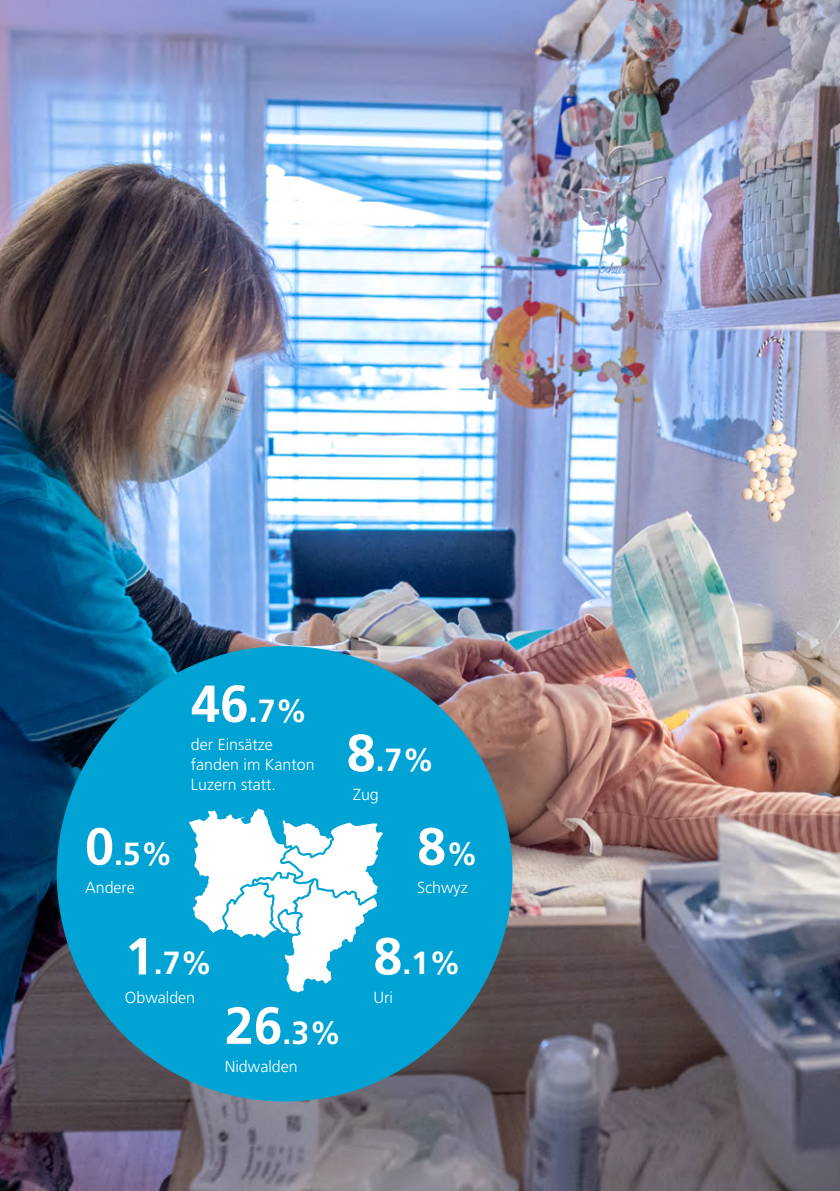
<style>
.page{position:relative;width:840px;height:1191px;background:#fff}
.page>*{position:absolute;margin:0;border:0;box-sizing:border-box;transform-origin:0 0}
.t1{font:700 52.2px "Frutiger";color:#fff}
.t2{font:700 32px "Frutiger";color:#fff}
.t3{font:300 16px/20px "Frutiger";color:#fff}
.s1{font-size:52px}
.s2{font-size:52.2px}
.s3{font-size:32px}
</style>
<div class="page">
<img style="left:0;top:0;width:839px;height:1191px">
<div style="left:57px;top:646px;width:455px;height:455px;background:#00a3d4;border-radius:50%"></div>
<svg style="left:189px;top:808px;width:194px;height:185px"></svg>
<h2 class="t2" style="left:85px;top:834px;width:89px"><span class="s1">0</span>.5%</h2>
<p class="t3" style="left:85px;top:877px;width:51px">Andere</p>
<h2 class="t2" style="left:191px;top:692px;width:118px"><span class="s1">46</span>.7%</h2>
<p class="t3" style="left:191px;top:735px;width:125px">der Einsätze fanden im Kanton<br>Luzern statt.</p>
<h2 class="t2" style="left:346px;top:741px;width:89px"><span class="s2">8</span>.7%</h2>
<p class="t3" style="left:353px;top:784px;width:27px">Zug</p>
<h1 class="t1" style="left:417px;top:816px;width:63px">8<span class="s3">%</span></h1>
<p class="t3" style="left:417px;top:878px;width:52px">Schwyz</p>
<h2 class="t2" style="left:125px;top:944px;width:89px"><span class="s1">1</span>.7%</h2>
<p class="t3" style="left:125px;top:987px;width:72px">Obwalden</p>
<h2 class="t2" style="left:225px;top:1013px;width:118px"><span class="s1">26</span>.3%</h2>
<p class="t3" style="left:225px;top:1057px;width:74px">Nidwalden</p>
<h2 class="t2" style="left:373px;top:944px;width:89px"><span class="s1">8</span>.1%</h2>
<p class="t3" style="left:373px;top:987px;width:21px">Uri</p>
</div>
